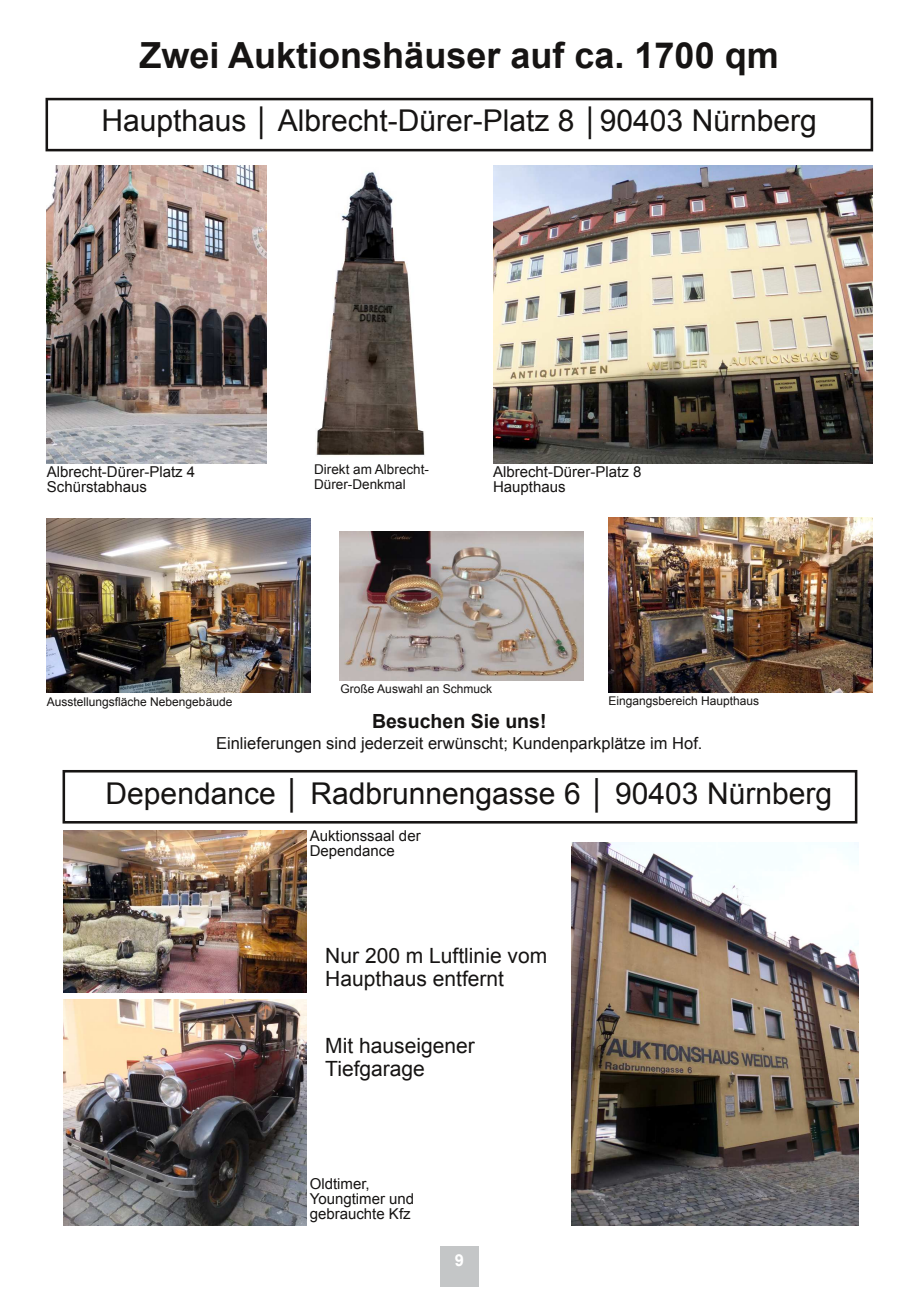
<style>
.page{position:relative;width:919px;height:1289px;background:#fff}
.page>*{position:absolute;margin:0;border:0;box-sizing:border-box;transform-origin:0 0}
.t1{font:700 36px "Arial";color:#161413}
.t2{font:30px "Arial";color:#161413}
.t3{font:21px/22.5px "Arial";color:#161413}
.t4{font:700 19.5px "Arial";color:#161413}
.t5{font:16.5px "Arial";color:#161413}
.t6{font:700 16.5px "Arial";color:#fff}
.t7{font:15px/15px "Arial";color:#161413}
.t8{font:13.5px/15px "Arial";color:#161413}
.t9{font:12px "Arial";color:#161413}
.s1{font-size:27px}
.s2{font-size:28.5px}
</style>
<div class="page">
<div style="left:440px;top:1246px;width:38px;height:41px;background:#c4c6c7"></div>
<div style="left:62px;top:770px;width:795px;height:53px;border:3px solid #161413"></div>
<div style="left:45px;top:98px;width:828px;height:53px;border:3px solid #161413"></div>
<img style="left:494px;top:166px;width:378px;height:297px">
<img style="left:47px;top:518px;width:263px;height:175px">
<img style="left:340px;top:531px;width:243px;height:149px">
<img style="left:608px;top:517px;width:264px;height:175px">
<img style="left:47px;top:166px;width:219px;height:297px">
<img style="left:316px;top:172px;width:109px;height:284px">
<img style="left:571px;top:842px;width:287px;height:383px">
<img style="left:64px;top:830px;width:242px;height:162px">
<img style="left:64px;top:999px;width:242px;height:226px">
<h1 class="t1" style="left:139px;top:42px;width:640px">Zwei Auktionshäuser auf ca. 1700 qm</h1>
<h2 class="t2" style="left:101px;top:109px;width:716px">Haupthaus <span class="s1">│</span> Albrecht-Dürer-Platz 8 <span class="s1">│</span>90403 Nürnberg</h2>
<p class="t8" style="left:314px;top:463px;width:116px">Direkt am Albrecht-<br>Dürer-Denkmal</p>
<p class="t7" style="left:47px;top:465px;width:150px">Albrecht-Dürer-Platz 4<br>Schürstabhaus</p>
<p class="t7" style="left:493px;top:466px;width:150px">Albrecht-Dürer-Platz 8<br>Haupthaus</p>
<p class="t9" style="left:340px;top:684px;width:153px">Große Auswahl an Schmuck</p>
<p class="t9" style="left:47px;top:697px;width:187px">Ausstellungsfläche Nebengebäude</p>
<p class="t9" style="left:608px;top:696px;width:152px">Eingangsbereich Haupthaus</p>
<h3 class="t4" style="left:372px;top:713px;width:176px">Besuchen Sie uns!</h3>
<p class="t5" style="left:216px;top:737px;width:488px">Einlieferungen sind jederzeit erwünscht; Kundenparkplätze im Hof.</p>
<h2 class="t2" style="left:106px;top:782px;width:728px">Dependance <span class="s2">│</span> Radbrunnengasse 6 <span class="s2">│</span> 90403 Nürnberg</h2>
<p class="t7" style="left:310px;top:830px;width:112px">Auktionssaal der<br>Dependance</p>
<h3 class="t3" style="left:325px;top:946px;width:223px">Nur 200 m Luftlinie vom<br>Haupthaus entfernt</h3>
<h3 class="t3" style="left:325px;top:1036px;width:151px">Mit hauseigener<br>Tiefgarage</h3>
<p class="t7" style="left:310px;top:1177px;width:106px">Oldtimer,<br>Youngtimer und gebrauchte Kfz</p>
<p class="t6" style="left:454px;top:1253px;width:11px">9</p>
</div>
